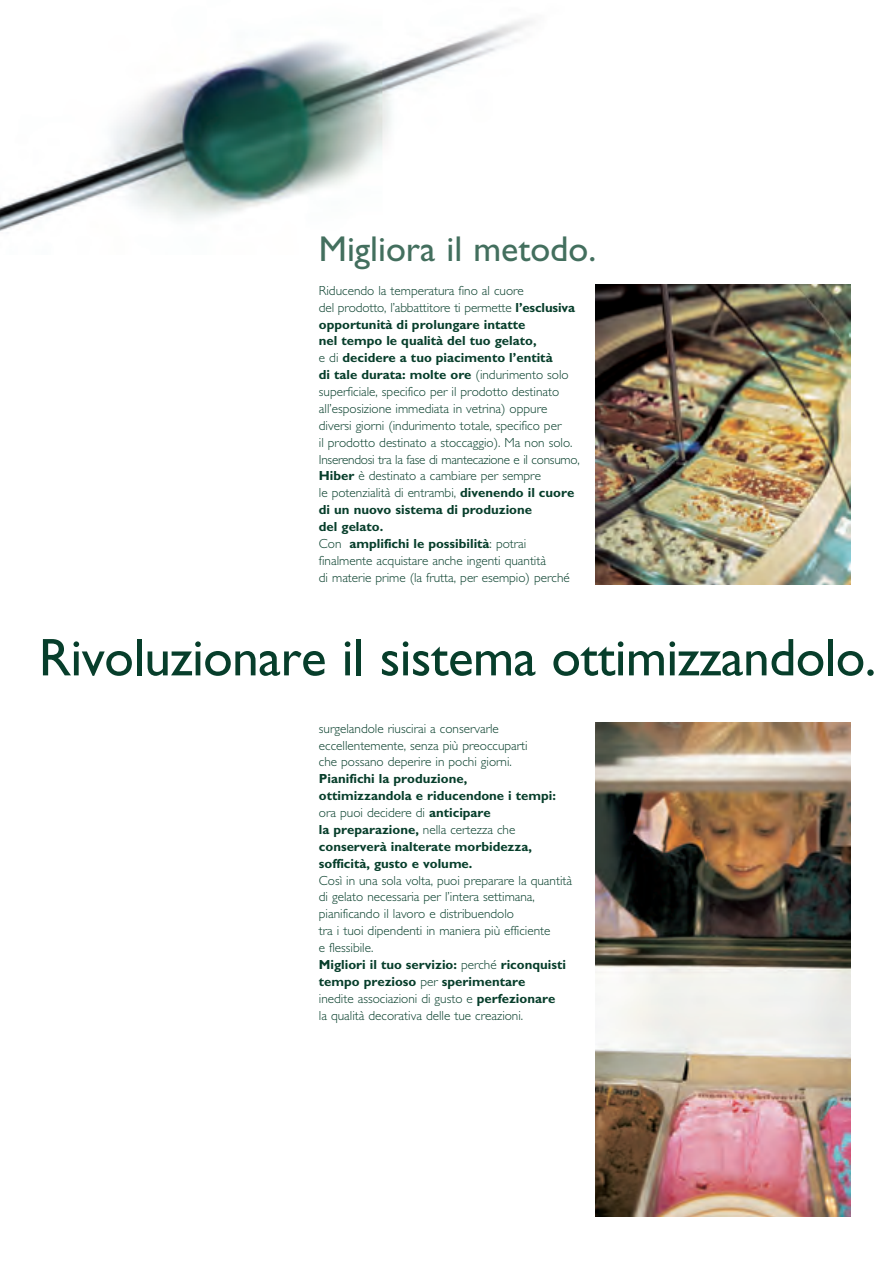
<style>
.page{position:relative;width:893px;height:1263px;background:#fff}
.page>*{position:absolute;margin:0;border:0;box-sizing:border-box;transform-origin:0 0}
.Normale{font:53.25px "Gill Sans";letter-spacing:-.01em;color:#073e2b}
._02_Massimo{font:36px "Gill Sans";color:#436f5e}
.Normale-2{font:300 13.2px/16.8px "Gill Sans";color:#073e2b}
.Normale-3{font:700 13.2px/16.8px "Gill Sans";color:#073e2b}
.s1{font-weight:300}
.s2{font-weight:700}
</style>
<div class="page">
<img style="left:595px;top:723px;width:255px;height:493px">
<img style="left:595px;top:285px;width:255px;height:300px">
<img style="left:0;top:21px;width:532px;height:210px">
<p class="_02_Massimo" style="left:319px;top:228px;width:279px">Migliora il metodo.</p>
<p class="Normale-2" style="left:319px;top:282px;width:207px">Riducendo la temperatura fino al cuore</p>
<p class="Normale-3" style="left:319px;top:299px;width:258px"><span class="s1">del prodotto, l’abbattitore ti permette</span> l’esclusiva opportunità di prolungare intatte</p>
<p class="Normale-3" style="left:319px;top:332px;width:219px">nel tempo le qualità del tuo gelato,</p>
<p class="Normale-3" style="left:319px;top:349px;width:235px"><span class="s1">e di</span> decidere a tuo piacimento l’entità</p>
<p class="Normale-2" style="left:319px;top:366px;width:251px"><span class="s2">di tale durata: molte ore</span> (indurimento solo superficiale, specifico per il prodotto destinato all’esposizione immediata in vetrina) oppure</p>
<p class="Normale-2" style="left:319px;top:417px;width:244px">diversi giorni (indurimento totale, specifico per</p>
<p class="Normale-2" style="left:319px;top:434px;width:262px">il prodotto destinato a stoccaggio). Ma non solo.<br>Inserendosi tra la fase di mantecazione e il consumo,<br><span class="s2">Hiber</span> è destinato a cambiare per sempre</p>
<p class="Normale-3" style="left:319px;top:484px;width:257px"><span class="s1">le potenzialità di entrambi,</span> divenendo il cuore di un nuovo sistema di produzione</p>
<p class="Normale-3" style="left:319px;top:518px;width:66px">del gelato.</p>
<p class="Normale-2" style="left:319px;top:535px;width:229px">Con <span class="s2">amplifichi le possibilità</span>: potrai finalmente acquistare anche ingenti quantità</p>
<p class="Normale-2" style="left:319px;top:569px;width:252px">di materie prime (la frutta, per esempio) perché</p>
<p class="Normale" style="left:39px;top:627px;width:839px">Rivoluzionare il sistema ottimizzandolo.</p>
<p class="Normale-2" style="left:319px;top:720px;width:182px">surgelandole riuscirai a conservarle</p>
<p class="Normale-2" style="left:319px;top:737px;width:210px">eccellentemente, senza più preoccuparti</p>
<p class="Normale-2" style="left:319px;top:754px;width:194px">che possano deperire in pochi giorni.</p>
<p class="Normale-3" style="left:319px;top:770px;width:150px">Pianifichi la produzione,</p>
<p class="Normale-3" style="left:319px;top:787px;width:239px">ottimizzandola e riducendone i tempi: <span class="s1">ora puoi decidere di</span> anticipare</p>
<p class="Normale-3" style="left:319px;top:821px;width:215px">la preparazione, <span class="s1">nella certezza che </span>conserverà inalterate morbidezza,</p>
<p class="Normale-3" style="left:319px;top:855px;width:155px">sofficità, gusto e volume.</p>
<p class="Normale-2" style="left:319px;top:872px;width:255px">Così in una sola volta, puoi preparare la quantità di gelato necessaria per l’intera settimana,</p>
<p class="Normale-2" style="left:319px;top:905px;width:197px">pianificando il lavoro e distribuendolo</p>
<p class="Normale-2" style="left:319px;top:922px;width:233px">tra i tuoi dipendenti in maniera più efficiente</p>
<p class="Normale-2" style="left:319px;top:939px;width:56px">e flessibile.</p>
<p class="Normale-3" style="left:319px;top:956px;width:249px">Migliori il tuo servizio: <span class="s1">perché</span> riconquisti tempo prezioso <span class="s1">per</span> sperimentare</p>
<p class="Normale-2" style="left:319px;top:990px;width:238px">inedite associazioni di gusto e <span class="s2">perfezionare</span></p>
<p class="Normale-2" style="left:319px;top:1007px;width:206px">la qualità decorativa delle tue creazioni.</p>
</div>
